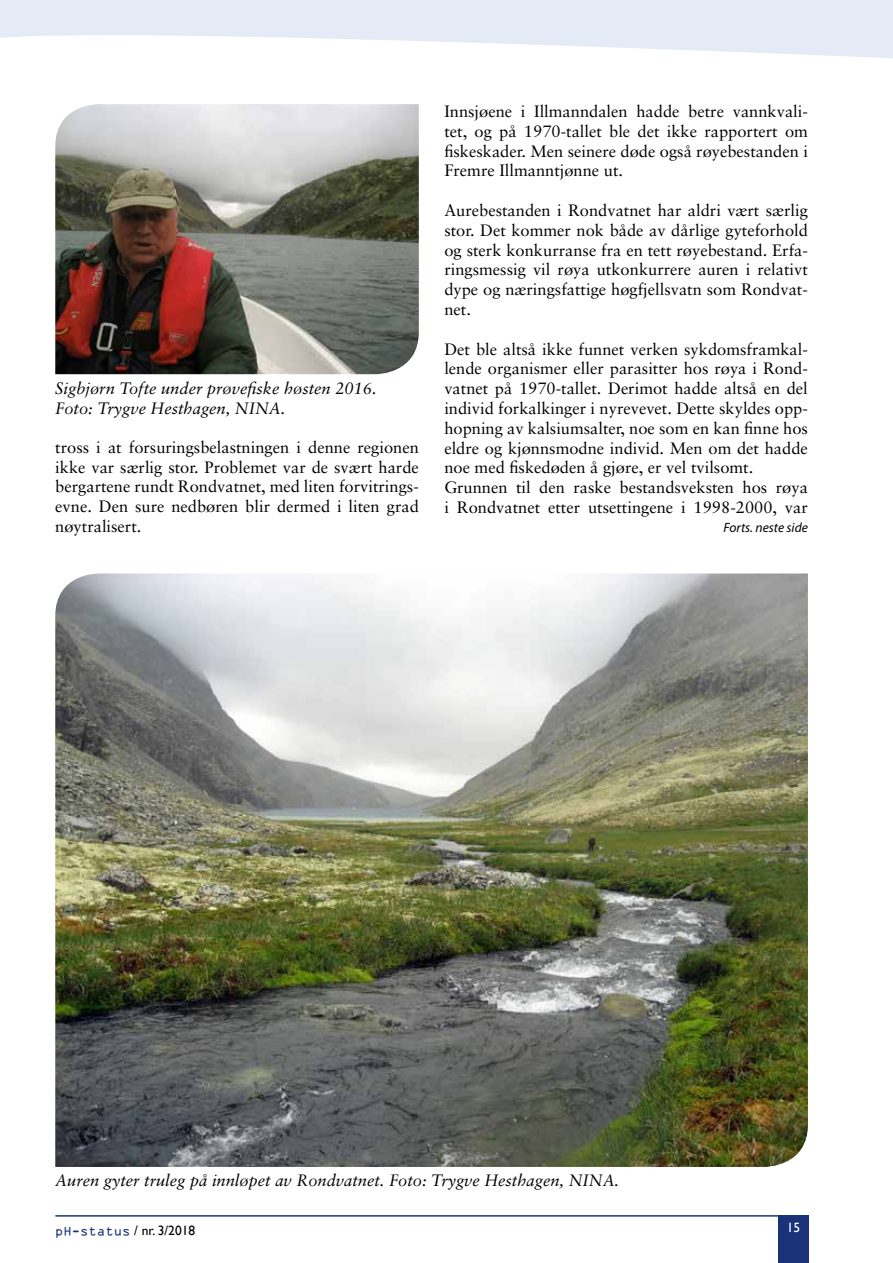
<style>
.page{position:relative;width:893px;height:1263px;background:#fff}
.page>*{position:absolute;margin:0;border:0;box-sizing:border-box;transform-origin:0 0}
.t1{font:16.5px/19.8px "Sabon";color:#000;text-align:justify}
.t2{font:italic 16.5px/19.8px "Sabon";color:#000}
.t3{font:13.5px "Gill Sans";color:#000}
.t4{font:italic 13.5px "Myriad Pro";color:#000}
.t5{font:13.5px "Gill Sans";color:#fff}
.s1{font-family:"OCR Aby BT";color:#193278}
</style>
<div class="page">
<div style="left:778px;top:1216px;width:30px;height:47px;background:#193278"></div>
<hr style="left:55px;top:1215px;width:753px;height:1px;background:#193278">
<svg style="left:0;top:0;width:893px;height:58px;fill:#e4eaf6"></svg>
<img style="left:55px;top:104px;width:364px;height:270px">
<img style="left:55px;top:573px;width:753px;height:594px">
<p class="t2" style="left:55px;top:379px;width:323px">Sigbjørn Tofte under prøvefiske høsten 2016.<br>Foto: Trygve Hesthagen, NINA.</p>
<p class="t1" style="left:55px;top:437px;width:365px">tross i at forsuringsbelastningen i denne regionen ikke var særlig stor. Problemet var de svært harde bergartene rundt Rondvatnet, med liten forvitrings&shy;evne. Den sure nedbøren blir dermed i liten grad nøytralisert.</p>
<p class="t1" style="left:444px;top:101px;width:365px">Innsjøene i Illmanndalen hadde betre vannkvali&shy;tet, og på 1970-tallet ble det ikke rapportert om fiskeskader. Men seinere døde også røyebestanden i Fremre Illmanntjønne ut.</p>
<p class="t1" style="left:444px;top:200px;width:365px">Aurebestanden i Rondvatnet har aldri vært særlig stor. Det kommer nok både av dårlige gyteforhold og sterk konkurranse fra en tett røyebestand. Erfa&shy;ringsmessig vil røya utkonkurrere auren i relativt dype og næringsfattige høgfjellsvatn som Rondvat&shy;net.</p>
<p class="t1" style="left:444px;top:339px;width:365px;text-align:left">Det ble altså ikke funnet verken sykdomsframkal&shy;lende organismer eller parasitter hos røya i Rond&shy;vatnet på 1970-tallet. Derimot hadde altså en del individ forkalkinger i nyrevevet. Dette skyldes opp&shy;hopning av kalsiumsalter, noe som en kan finne hos eldre og kjønnsmodne individ. Men om det hadde noe med fiskedøden å gjøre, er vel tvilsomt.<br>Grunnen til den raske bestandsveksten hos røya i Rondvatnet etter utsettingene i 1998-2000, var</p>
<p class="t4" style="left:723px;top:519px;width:86px">Forts. neste side</p>
<p class="t2" style="left:55px;top:1171px;width:565px">Auren gyter truleg på innløpet av Rondvatnet. Foto: Trygve Hesthagen, NINA.</p>
<p class="t3" style="left:55px;top:1222px;width:142px"><span class="s1">pH-status</span> / nr. 3/2018</p>
<p class="t5" style="left:786px;top:1220px;width:15px">15</p>
</div>
